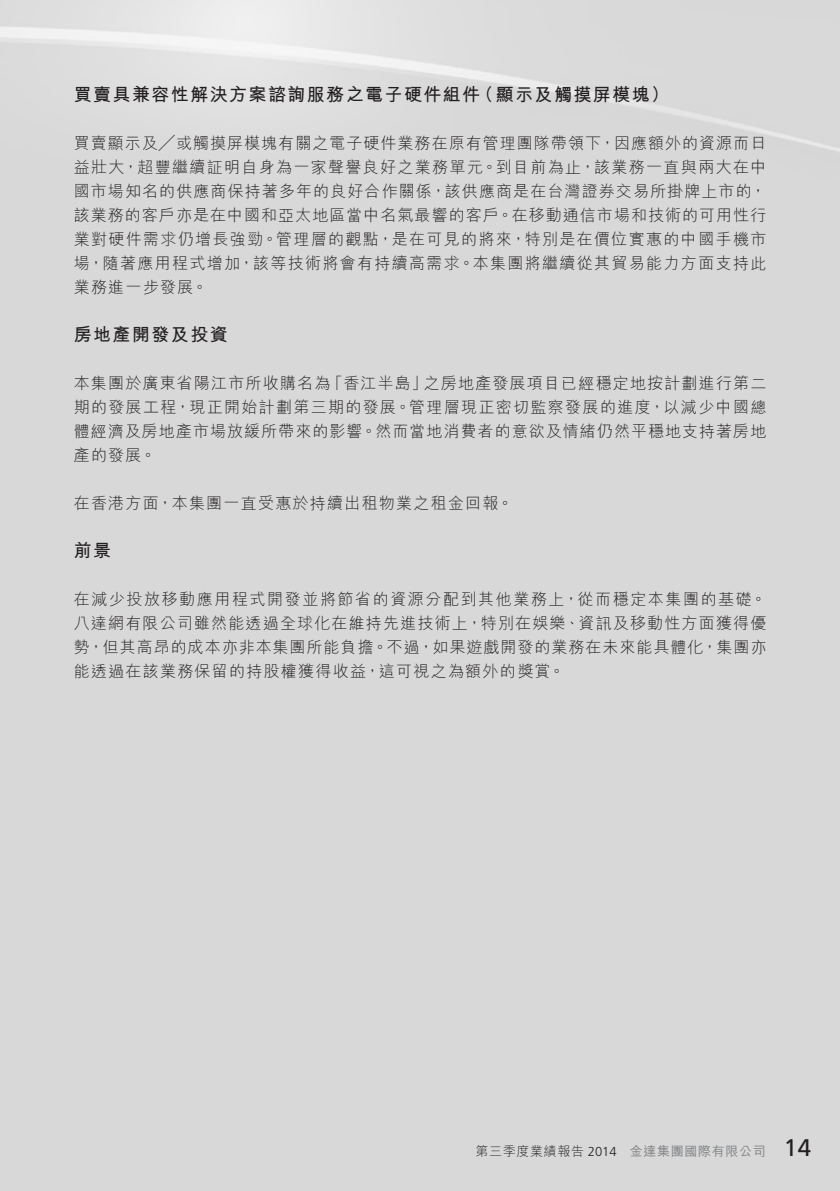
<style>
.page{position:relative;width:840px;height:1191px;background:#fff}
.page>*{position:absolute;margin:0;border:0;box-sizing:border-box;transform-origin:0 0}
.t1{font:24px "Frutiger LT Std";color:#231f20}
.Heading_2{font:700 18px "M Hei HK";letter-spacing:.08em;color:#231f20}
.Body_Text{font:300 16px/24px "M Hei HK";letter-spacing:.08em;color:#231f20;text-align:justify}
.t2{font:300 13px "M Hei HK";letter-spacing:.05em;color:#231f20}
.t3{font:500 13px "M Hei HK";letter-spacing:.05em;color:#808285}
.s1{font-family:"Frutiger LT Std"}
</style>
<div class="page">
<img style="left:0;top:0;width:1px;height:1191px">
<p class="Heading_2" style="left:74px;top:81px;width:408px">買賣具兼容性解決方案諮詢服務之電子硬件組件</p>
<p class="Body_Text" style="left:74px;top:131px;width:693px">買賣顯示及╱或觸摸屏模塊有關之電子硬件業務在原有管理團隊帶領下，因應額外的資源而日益壯大，超豐繼續証明自身為一家聲譽良好之業務單元。到目前為止，該業務一直與兩大在中國市場知名的供應商保持著多年的良好合作關係，該供應商是在台灣證券交易所掛牌上市的，該業務的客戶亦是在中國和亞太地區當中名氣最響的客戶。在移動通信市場和技術的可用性行業對硬件需求仍增長強勁。管理層的觀點，是在可見的將來，特別是在價位實惠的中國手機市場，隨著應用程式增加，該等技術將會有持續高需求。本集團將繼續從其貿易能力方面支持此業務進一步發展。</p>
<p class="Heading_2" style="left:74px;top:321px;width:155px">房地產開發及投資</p>
<p class="Body_Text" style="left:423px;top:371px;width:344px">之房地產發展項目已經穩定地按計劃進行第二</p>
<p class="Heading_2" style="left:475px;top:81px;width:195px">（顯示及觸摸屏模塊(</p>
<p class="Body_Text" style="left:74px;top:371px;width:693px;text-align:left">本集團於廣東省陽江市所收購名為<br>期的發展工程，現正開始計劃第三期的發展。管理層現正密切監察發展的進度，以減少中國總體經濟及房地產市場放緩所帶來的影響。然而當地消費者的意欲及情緒仍然平穩地支持著房地產的發展。</p>
<p class="Body_Text" style="left:74px;top:491px;width:440px">在香港方面，本集團一直受惠於持續出租物業之租金回報。</p>
<p class="Heading_2" style="left:74px;top:537px;width:39px">前景</p>
<p class="Body_Text" style="left:74px;top:587px;width:693px">在減少投放移動應用程式開發並將節省的資源分配到其他業務上，從而穩定本集團的基礎。八達網有限公司雖然能透過全球化在維持先進技術上，特別在娛樂、資訊及移動性方面獲得優勢，但其高昂的成本亦非本集團所能負擔。不過，如果遊戲開發的業務在未來能具體化，集團亦能透過在該業務保留的持股權獲得收益，這可視之為額外的獎賞。</p>
<p class="Body_Text" style="left:327px;top:371px;width:102px">「香江半島」</p>
<p class="t2" style="left:475px;top:1144px;width:143px">第三季度業績報告 <span class="s1">2014</span></p>
<p class="t3" style="left:629px;top:1141px;width:137px">金達集團國際有限公司</p>
<h1 class="t1" style="left:783px;top:1133px;width:29px">14</h1>
</div>
